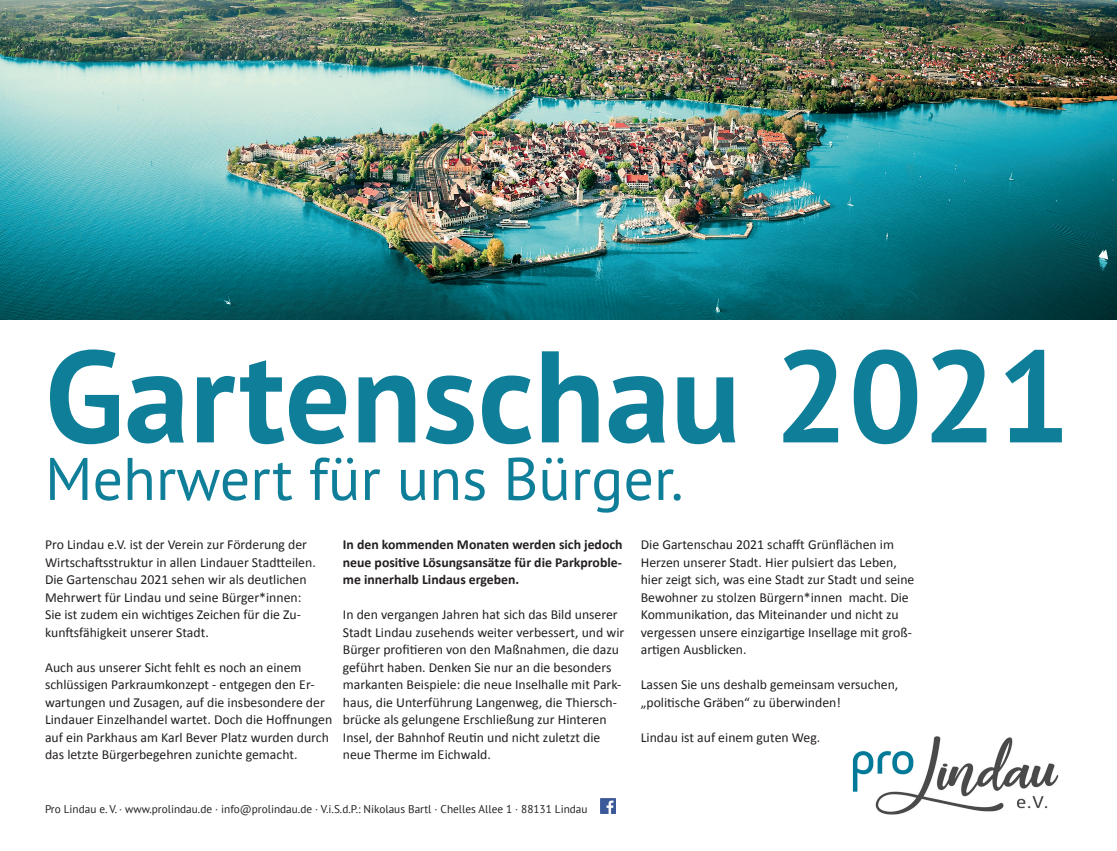
<style>
.page{position:relative;width:1117px;height:851px;background:#fff}
.page>*{position:absolute;margin:0;border:0;box-sizing:border-box;transform-origin:0 0}
.fließtext_Kopie_2{font:700 130px "PT Sans";letter-spacing:.005em;color:#0f7e99}
.fließtext_Kopie_2-2{font:60px "PT Sans";color:#0f7e99}
.t1{font:13.75px/17.5px "Calibri";color:#231f20}
.t2{font:700 13.75px/17.5px "Calibri";color:#231f20;text-align:justify}
.t3{font:11.25px "PT Sans";color:#231f20}
</style>
<div class="page">
<img style="left:0;top:0;width:1116px;height:319px">
<img style="left:852px;top:736px;width:207px;height:79px">
<img style="left:600px;top:798px;width:15px;height:15px">
<p class="fließtext_Kopie_2" style="left:45px;top:310px;width:1026px">Gartenschau 2021</p>
<p class="fließtext_Kopie_2-2" style="left:45px;top:440px;width:640px">Mehrwert für uns Bürger.</p>
<p class="t1" style="left:45px;top:535px;width:272px">Pro Lindau e.V. ist der Verein zur Förderung der Wirtschaftsstruktur in allen Lindauer Stadtteilen.<br>Die Gartenschau 2021 sehen wir als deutlichen Mehrwert für Lindau und seine Bürger*innen:</p>
<p class="t1" style="left:45px;top:605px;width:257px">Sie ist zudem ein wichtiges Zeichen für die Zu&shy;kunftsfähigkeit unserer Stadt.</p>
<p class="t1" style="left:45px;top:657px;width:289px">Auch aus unserer Sicht fehlt es noch an einem schlüssigen Parkraumkonzept - entgegen den Er&shy;wartungen und Zusagen, auf die insbesondere der Lindauer Einzelhandel wartet. Doch die Hoffnungen auf ein Parkhaus am Karl Bever Platz wurden durch das letzte Bürgerbegehren zunichte gemacht.</p>
<p class="t1" style="left:640px;top:535px;width:275px">Die Gartenschau 2021 schafft Grünflächen im Herzen unserer Stadt. Hier pulsiert das Leben, hier zeigt sich, was eine Stadt zur Stadt und seine Bewohner zu stolzen Bürgern*innen macht. Die Kommunikation, das Miteinander und nicht zu vergessen unsere einzigartige Insellage mit groß&shy;artigen Ausblicken.</p>
<p class="t1" style="left:640px;top:675px;width:259px">Lassen Sie uns deshalb gemeinsam versuchen, „politische Gräben“ zu überwinden!</p>
<p class="t1" style="left:640px;top:727px;width:181px">Lindau ist auf einem guten Weg.</p>
<p class="t2" style="left:343px;top:535px;width:281px">In den kommenden Monaten werden sich jedoch neue positive Lösungsansätze für die Parkproble&shy;me innerhalb Lindaus ergeben.</p>
<p class="t1" style="left:343px;top:605px;width:283px">In den vergangen Jahren hat sich das Bild unserer Stadt Lindau zusehends weiter verbessert, und wir Bürger profitieren von den Maßnahmen, die dazu geführt haben. Denken Sie nur an die besonders markanten Beispiele: die neue Inselhalle mit Park&shy;haus, die Unterführung Langenweg, die Thiersch&shy;brücke als gelungene Erschließung zur Hinteren Insel, der Bahnhof Reutin und nicht zuletzt die neue Therme im Eichwald.</p>
<p class="t3" style="left:45px;top:801px;width:544px">Pro Lindau e. V. · www.prolindau.de · info@prolindau.de · V.i.S.d.P.: Nikolaus Bartl · Chelles Allee 1 · 88131 Lindau</p>
</div>
